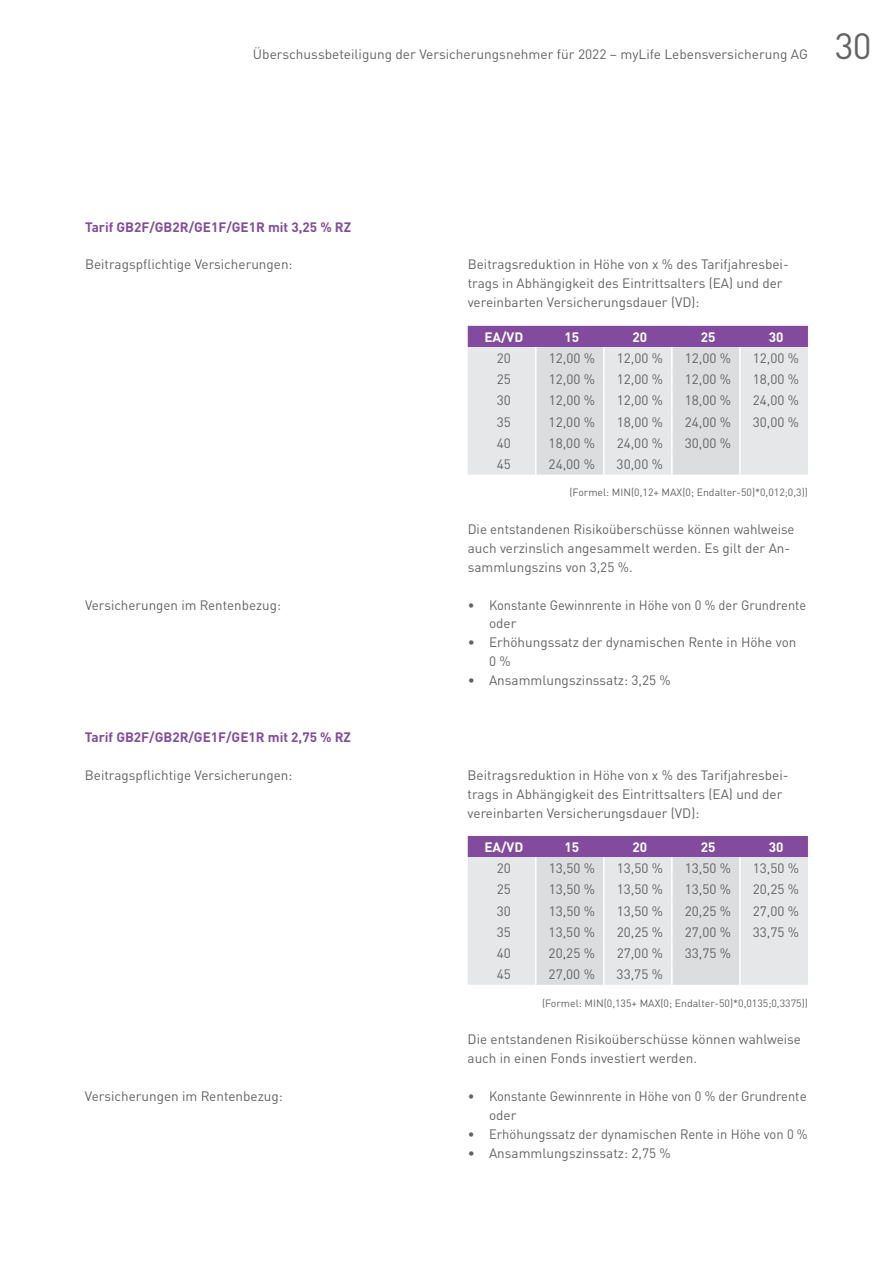
<style>
.page{position:relative;width:893px;height:1263px;background:#fff}
.page>*{position:absolute;margin:0;border:0;box-sizing:border-box;transform-origin:0 0}
.t1{font:36px "DIN Pro";color:#636366}
.Fließtext_9_pt_11_5{font:13.5px/18.9px "DIN Pro";color:#636366}
.Fließtext_9_pt_11_5-2{font:13.5px/18.9px "DIN Pro";color:#636366;scale:.95 1}
.Tarife{font:700 13.5px "DIN Pro";color:#824b9d}
.Fließtext_9_pt_11_5-3{font:13.5px "DIN Pro";color:#636366;scale:.96 1}
.t2{font:700 13.5px "DIN Pro";color:#fff}
.Fließtext_9_pt_11_5-4{font:10.5px "DIN Pro";color:#636366}
</style>
<div class="page">
<svg style="left:468px;top:326px;width:340px;height:149px;background:#d5cedb"></svg>
<hr style="left:603px;top:453px;width:2px;height:22px;background:#fff">
<hr style="left:671px;top:453px;width:2px;height:22px;background:#fff">
<hr style="left:739px;top:453px;width:2px;height:22px;background:#fff">
<svg style="left:468px;top:836px;width:340px;height:149px;background:#d5cedb"></svg>
<hr style="left:603px;top:963px;width:2px;height:22px;background:#fff">
<hr style="left:671px;top:963px;width:2px;height:22px;background:#fff">
<hr style="left:739px;top:963px;width:2px;height:22px;background:#fff">
<p class="Fließtext_9_pt_11_5" style="left:253px;top:43px;width:556px">Überschussbeteiligung der Versicherungsnehmer für 2022 – myLife Lebensversicherung AG</p>
<h1 class="t1" style="left:835px;top:18px;width:38px">30</h1>
<p class="Tarife" style="left:85px;top:215px;width:268px">Tarif GB2F/GB2R/GE1F/GE1R mit 3,25 % RZ</p>
<p class="Fließtext_9_pt_11_5" style="left:85px;top:254px;width:209px">Beitragspflichtige Versicherungen:</p>
<p class="Fließtext_9_pt_11_5" style="left:468px;top:254px;width:322px">Beitragsreduktion in Höhe von x % des Tarifjahresbei&shy;trags in Abhängigkeit des Eintrittsalters (EA) und der vereinbarten Versicherungsdauer (VD):</p>
<p class="t2" style="left:484px;top:325px;width:40px">EA/VD</p>
<p class="t2" style="left:565px;top:325px;width:16px">15</p>
<p class="t2" style="left:633px;top:325px;width:16px">20</p>
<p class="t2" style="left:701px;top:325px;width:16px">25</p>
<p class="t2" style="left:769px;top:325px;width:16px">30</p>
<p class="Fließtext_9_pt_11_5" style="left:497px;top:347px;width:16px">20</p>
<p class="Fließtext_9_pt_11_5" style="left:549px;top:347px;width:48px">12,00 %</p>
<p class="Fließtext_9_pt_11_5" style="left:617px;top:347px;width:48px">12,00 %</p>
<p class="Fließtext_9_pt_11_5" style="left:685px;top:347px;width:48px">12,00 %</p>
<p class="Fließtext_9_pt_11_5" style="left:753px;top:347px;width:48px">12,00 %</p>
<p class="Fließtext_9_pt_11_5" style="left:497px;top:368px;width:16px">25</p>
<p class="Fließtext_9_pt_11_5" style="left:549px;top:368px;width:48px">12,00 %</p>
<p class="Fließtext_9_pt_11_5" style="left:617px;top:368px;width:48px">12,00 %</p>
<p class="Fließtext_9_pt_11_5" style="left:685px;top:368px;width:48px">12,00 %</p>
<p class="Fließtext_9_pt_11_5" style="left:753px;top:368px;width:48px">18,00 %</p>
<p class="Fließtext_9_pt_11_5" style="left:497px;top:390px;width:16px">30</p>
<p class="Fließtext_9_pt_11_5" style="left:549px;top:390px;width:48px">12,00 %</p>
<p class="Fließtext_9_pt_11_5" style="left:617px;top:390px;width:48px">12,00 %</p>
<p class="Fließtext_9_pt_11_5" style="left:685px;top:390px;width:48px">18,00 %</p>
<p class="Fließtext_9_pt_11_5" style="left:753px;top:390px;width:48px">24,00 %</p>
<p class="Fließtext_9_pt_11_5" style="left:497px;top:411px;width:16px">35</p>
<p class="Fließtext_9_pt_11_5" style="left:549px;top:411px;width:48px">12,00 %</p>
<p class="Fließtext_9_pt_11_5" style="left:617px;top:411px;width:48px">18,00 %</p>
<p class="Fließtext_9_pt_11_5" style="left:685px;top:411px;width:48px">24,00 %</p>
<p class="Fließtext_9_pt_11_5" style="left:753px;top:411px;width:48px">30,00 %</p>
<p class="Fließtext_9_pt_11_5" style="left:497px;top:432px;width:16px">40</p>
<p class="Fließtext_9_pt_11_5" style="left:549px;top:432px;width:48px">18,00 %</p>
<p class="Fließtext_9_pt_11_5" style="left:617px;top:432px;width:48px">24,00 %</p>
<p class="Fließtext_9_pt_11_5" style="left:685px;top:432px;width:48px">30,00 %</p>
<p class="Fließtext_9_pt_11_5" style="left:497px;top:453px;width:16px">45</p>
<p class="Fließtext_9_pt_11_5" style="left:549px;top:453px;width:48px">24,00 %</p>
<p class="Fließtext_9_pt_11_5" style="left:617px;top:453px;width:48px">30,00 %</p>
<p class="Fließtext_9_pt_11_5-4" style="left:569px;top:484px;width:240px">(Formel: MIN(0,12+ MAX(0; Endalter-50)*0,012;0,3))</p>
<p class="Fließtext_9_pt_11_5" style="left:468px;top:518px;width:328px">Die entstandenen Risikoüberschüsse können wahlweise auch verzinslich angesammelt werden. Es gilt der An&shy;sammlungszins von 3,25 %.</p>
<p class="Fließtext_9_pt_11_5" style="left:85px;top:594px;width:197px">Versicherungen im Rentenbezug:</p>
<p class="Fließtext_9_pt_11_5-2" style="left:489px;top:594px;width:335px;text-indent:-21px">• Konstante Gewinnrente in Höhe von 0 % der Grundrente oder</p>
<p class="Fließtext_9_pt_11_5" style="left:489px;top:632px;width:309px;text-indent:-21px">• Erhöhungssatz der dynamischen Rente in Höhe von<br>0 %</p>
<p class="Fließtext_9_pt_11_5" style="left:468px;top:669px;width:205px">• Ansammlungszinssatz: 3,25 %</p>
<p class="Tarife" style="left:85px;top:726px;width:268px">Tarif GB2F/GB2R/GE1F/GE1R mit 2,75 % RZ</p>
<p class="Fließtext_9_pt_11_5" style="left:85px;top:764px;width:209px">Beitragspflichtige Versicherungen:</p>
<p class="Fließtext_9_pt_11_5" style="left:468px;top:764px;width:322px">Beitragsreduktion in Höhe von x % des Tarifjahresbei&shy;trags in Abhängigkeit des Eintrittsalters (EA) und der vereinbarten Versicherungsdauer (VD):</p>
<p class="t2" style="left:484px;top:836px;width:40px">EA/VD</p>
<p class="t2" style="left:565px;top:836px;width:16px">15</p>
<p class="t2" style="left:633px;top:836px;width:16px">20</p>
<p class="t2" style="left:701px;top:836px;width:16px">25</p>
<p class="t2" style="left:769px;top:836px;width:16px">30</p>
<p class="Fließtext_9_pt_11_5" style="left:497px;top:857px;width:16px">20</p>
<p class="Fließtext_9_pt_11_5" style="left:549px;top:857px;width:48px">13,50 %</p>
<p class="Fließtext_9_pt_11_5" style="left:617px;top:857px;width:48px">13,50 %</p>
<p class="Fließtext_9_pt_11_5" style="left:685px;top:857px;width:48px">13,50 %</p>
<p class="Fließtext_9_pt_11_5" style="left:753px;top:857px;width:48px">13,50 %</p>
<p class="Fließtext_9_pt_11_5" style="left:497px;top:879px;width:16px">25</p>
<p class="Fließtext_9_pt_11_5" style="left:549px;top:879px;width:48px">13,50 %</p>
<p class="Fließtext_9_pt_11_5" style="left:617px;top:879px;width:48px">13,50 %</p>
<p class="Fließtext_9_pt_11_5" style="left:685px;top:879px;width:48px">13,50 %</p>
<p class="Fließtext_9_pt_11_5" style="left:753px;top:879px;width:48px">20,25 %</p>
<p class="Fließtext_9_pt_11_5" style="left:497px;top:900px;width:16px">30</p>
<p class="Fließtext_9_pt_11_5" style="left:549px;top:900px;width:48px">13,50 %</p>
<p class="Fließtext_9_pt_11_5" style="left:617px;top:900px;width:48px">13,50 %</p>
<p class="Fließtext_9_pt_11_5" style="left:685px;top:900px;width:48px">20,25 %</p>
<p class="Fließtext_9_pt_11_5" style="left:753px;top:900px;width:48px">27,00 %</p>
<p class="Fließtext_9_pt_11_5" style="left:497px;top:921px;width:16px">35</p>
<p class="Fließtext_9_pt_11_5" style="left:549px;top:921px;width:48px">13,50 %</p>
<p class="Fließtext_9_pt_11_5" style="left:617px;top:921px;width:48px">20,25 %</p>
<p class="Fließtext_9_pt_11_5" style="left:685px;top:921px;width:48px">27,00 %</p>
<p class="Fließtext_9_pt_11_5" style="left:753px;top:921px;width:48px">33,75 %</p>
<p class="Fließtext_9_pt_11_5" style="left:497px;top:942px;width:16px">40</p>
<p class="Fließtext_9_pt_11_5" style="left:549px;top:942px;width:48px">20,25 %</p>
<p class="Fließtext_9_pt_11_5" style="left:617px;top:942px;width:48px">27,00 %</p>
<p class="Fließtext_9_pt_11_5" style="left:685px;top:942px;width:48px">33,75 %</p>
<p class="Fließtext_9_pt_11_5" style="left:497px;top:964px;width:16px">45</p>
<p class="Fließtext_9_pt_11_5" style="left:549px;top:964px;width:48px">27,00 %</p>
<p class="Fließtext_9_pt_11_5" style="left:617px;top:964px;width:48px">33,75 %</p>
<p class="Fließtext_9_pt_11_5-4" style="left:542px;top:994px;width:267px">(Formel: MIN(0,135+ MAX(0; Endalter-50)*0,0135;0,3375))</p>
<p class="Fließtext_9_pt_11_5" style="left:468px;top:1029px;width:335px">Die entstandenen Risikoüberschüsse können wahlweise auch in einen Fonds investiert werden.</p>
<p class="Fließtext_9_pt_11_5" style="left:85px;top:1085px;width:199px">Versicherungen im Rentenbezug:</p>
<p class="Fließtext_9_pt_11_5-2" style="left:489px;top:1085px;width:336px;text-indent:-21px">• Konstante Gewinnrente in Höhe von 0 % der Grundrente oder</p>
<p class="Fließtext_9_pt_11_5-3" style="left:468px;top:1123px;width:356px">• Erhöhungssatz der dynamischen Rente in Höhe von 0 %</p>
<p class="Fließtext_9_pt_11_5" style="left:468px;top:1142px;width:205px">• Ansammlungszinssatz: 2,75 %</p>
</div>
